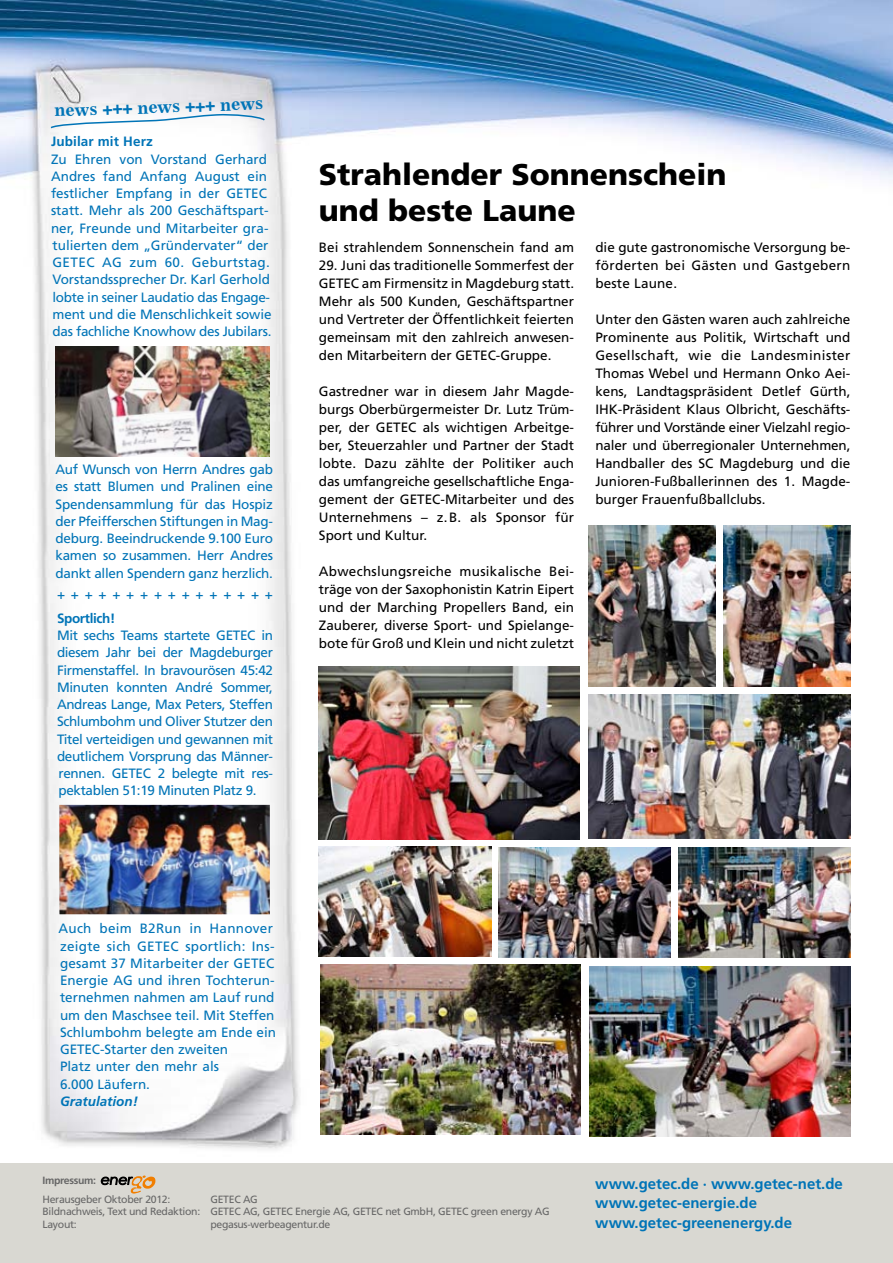
<style>
.page{position:relative;width:893px;height:1263px;background:#fff}
.page>*{position:absolute;margin:0;border:0;box-sizing:border-box;transform-origin:0 0}
.t1{font:900 30px/36px "Frutiger";color:#000}
.t2{font:700 18px "Excelsior";color:#0074b7}
.t3{font:700 15px/19.5px "Frutiger";color:#0074b7}
.t4{font:13.5px/18px "Frutiger";color:#000;text-align:justify}
.t5{font:13.5px/17.2px "Frutiger";color:#0074b7}
.t6{font:700 13.5px "Frutiger";letter-spacing:.01em;color:#0074b7}
.t7{font:italic 700 13.5px "Frutiger";color:#0074b7}
.t8{font:700 13.5px "Frutiger";letter-spacing:-.025em;color:#0074b7}
.t9{font:10.5px/12.6px "Frutiger";letter-spacing:-.03em;color:#676767}
.t10{font:700 10.5px "Frutiger";letter-spacing:-.03em;color:#676767}
</style>
<div class="page">
<img style="left:0;top:0;width:893px;height:1164px">
<div style="left:0;top:1164px;width:893px;height:99px;background:#d9d8d2"></div>
<svg style="left:101px;top:1175px;width:54px;height:18px"></svg>
<svg style="left:49px;top:112px;width:217px;height:18px"></svg>
<img style="left:56px;top:347px;width:214px;height:109px">
<img style="left:59px;top:805px;width:211px;height:109px">
<img style="left:589px;top:694px;width:261px;height:145px">
<img style="left:589px;top:525px;width:126px;height:162px">
<img style="left:724px;top:525px;width:126px;height:162px">
<img style="left:321px;top:964px;width:259px;height:171px">
<img style="left:499px;top:847px;width:172px;height:111px">
<img style="left:319px;top:666px;width:260px;height:173px">
<img style="left:590px;top:966px;width:260px;height:170px">
<img style="left:319px;top:846px;width:172px;height:111px">
<img style="left:678px;top:847px;width:172px;height:111px">
<h2 class="t2" style="left:54px;top:99px;width:211px;rotate:-2deg">news +++ news +++ news</h2>
<p class="t6" style="left:51px;top:134px;width:103px">Jubilar mit Herz</p>
<p class="t5" style="left:51px;top:150px;width:222px">Zu Ehren von Vorstand Gerhard Andres fand Anfang August ein festlicher Empfang in der GETEC statt. Mehr als 200 Geschäftspart&shy;ner, Freunde und Mitarbeiter gra&shy;tulierten dem „Gründervater“ der GETEC AG zum 60. Geburtstag.<br>Vorstandssprecher Dr. Karl Gerhold lobte in seiner Laudatio das Engage&shy;ment und die Menschlichkeit sowie das fachliche Knowhow des Jubilars.</p>
<p class="t5" style="left:55px;top:461px;width:219px;text-align:justify">Auf Wunsch von Herrn Andres gab es statt Blumen und Pralinen eine Spendensammlung für das Hospiz der Pfeifferschen Stiftungen in Mag&shy;deburg. Beeindruckende 9.100 Euro kamen so zusammen. Herr Andres dankt allen Spendern ganz herzlich.</p>
<p class="t5" style="left:57px;top:586px;width:218px">++++++++++++++++</p>
<p class="t8" style="left:57px;top:610px;width:60px">Sportlich!</p>
<p class="t5" style="left:57px;top:627px;width:218px;text-align:justify">Mit sechs Teams startete GETEC in diesem Jahr bei der Magdeburger Firmenstaffel. In bravourösen 45:42<br>Minuten konnten André Sommer, Andreas Lange, Max Peters, Steffen Schlumbohm und Oliver Stutzer den Titel verteidigen und gewannen mit deutlichem Vorsprung das Männer&shy;rennen. GETEC 2 belegte mit res&shy;pektablen 51:19 Minuten Platz 9.</p>
<h1 class="t1" style="left:319px;top:156px;width:409px">Strahlender Sonnenschein und beste Laune</h1>
<p class="t4" style="left:319px;top:238px;width:257px">Bei strahlendem Sonnenschein fand am</p>
<p class="t4" style="left:319px;top:256px;width:257px">29. Juni das traditionelle Sommerfest der GETEC am Firmensitz in Magdeburg statt.<br>Mehr als 500 Kunden, Geschäftspartner und Vertreter der Öffentlichkeit feierten gemeinsam mit den zahlreich anwesen&shy;den Mitarbeitern der GETEC-Gruppe.</p>
<p class="t4" style="left:319px;top:382px;width:257px">Gastredner war in diesem Jahr Magde&shy;burgs Oberbürgermeister Dr. Lutz Trüm&shy;per, der GETEC als wichtigen Arbeitge&shy;ber, Steuerzahler und Partner der Stadt lobte. Dazu zählte der Politiker auch das umfangreiche gesellschaftliche Enga&shy;gement der GETEC-Mitarbeiter und des Unternehmens – z.B. als Sponsor für Sport und Kultur.</p>
<p class="t4" style="left:319px;top:562px;width:257px">Abwechslungsreiche musikalische Bei&shy;träge von der Saxophonistin Katrin Eipert und der Marching Propellers Band, ein Zauberer, diverse Sport- und Spielange&shy;bote für Groß und Klein und nicht zuletzt</p>
<p class="t4" style="left:595px;top:238px;width:257px">die gute gastronomische Versorgung be&shy;förderten bei Gästen und Gastgebern beste Laune.</p>
<p class="t4" style="left:595px;top:310px;width:257px">Unter den Gästen waren auch zahlreiche Prominente aus Politik, Wirtschaft und Gesellschaft, wie die Landesminister Thomas Webel und Hermann Onko Aei&shy;kens, Landtagspräsident Detlef Gürth, IHK-Präsident Klaus Olbricht, Geschäfts&shy;führer und Vorstände einer Vielzahl regio&shy;naler und überregionaler Unternehmen, Handballer des SC Magdeburg und die Junioren-Fußballerinnen des 1. Magde&shy;burger Frauenfußballclubs.</p>
<p class="t5" style="left:58px;top:920px;width:219px">Auch beim B2Run in Hannover zeigte sich GETEC sportlich: Ins&shy;gesamt 37 Mitarbeiter der GETEC<br>Energie AG und ihren Tochterun&shy;ternehmen nahmen am Lauf rund um den Maschsee teil. Mit Steffen<br>Schlumbohm belegte am Ende ein<br>GETEC-Starter den zweiten<br>Platz unter den mehr als<br>6.000 Läufern.</p>
<p class="t7" style="left:60px;top:1093px;width:80px">Gratulation!</p>
<p class="t10" style="left:43px;top:1174px;width:55px">Impressum:</p>
<p class="t9" style="left:43px;top:1192px;width:129px">Herausgeber Oktober 2012:</p>
<p class="t9" style="left:43px;top:1192px;width:509px;text-indent:168px">GETEC AG<br>Bildnachweis, Text und Redaktion: GETEC AG, GETEC Energie AG, GETEC net GmbH, GETEC green energy AG<br>Layout:</p>
<p class="t9" style="left:210px;top:1218px;width:121px">pegasus-werbeagentur.de</p>
<p class="t3" style="left:595px;top:1174px;width:249px">www.getec.de · www.getec-net.de www.getec-energie.de www.getec-greenenergy.de</p>
</div>
